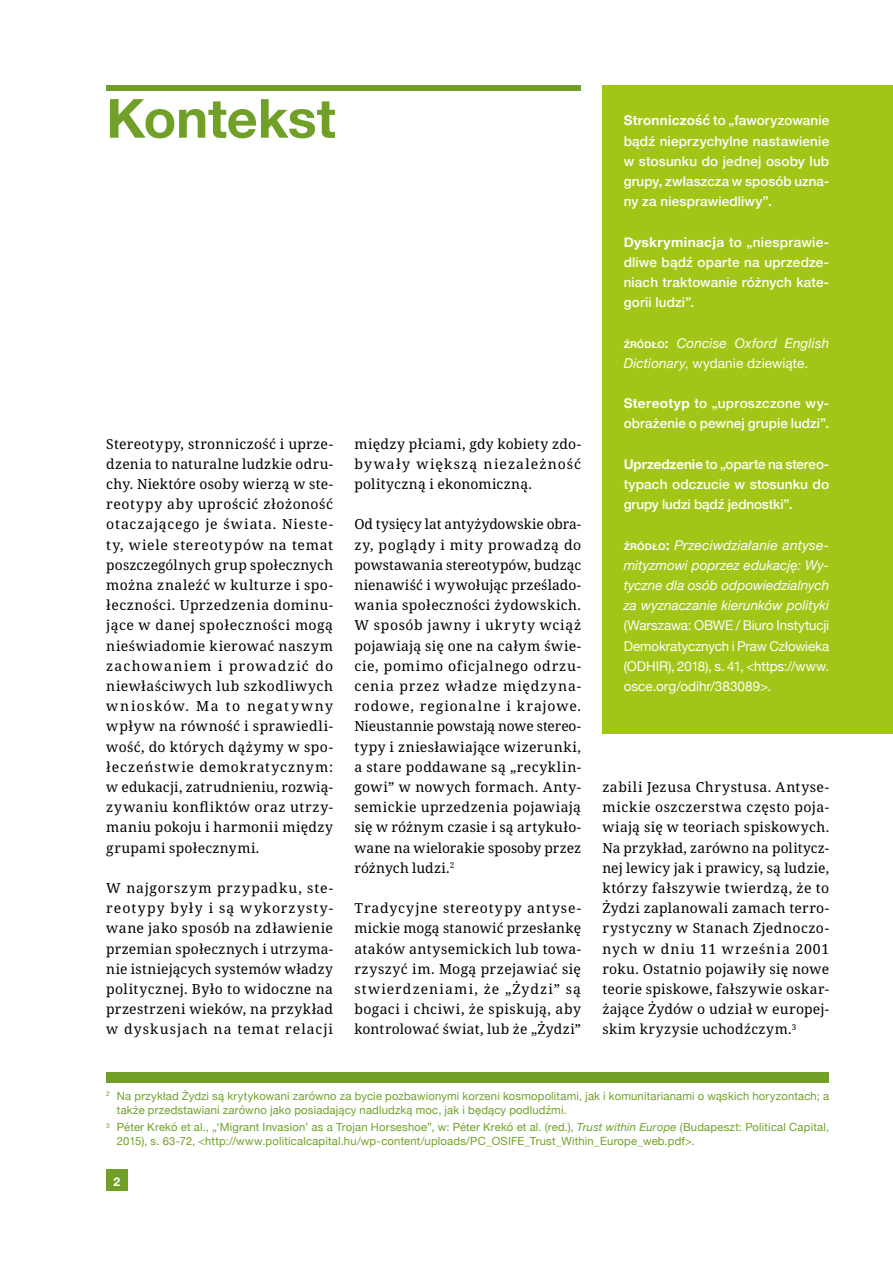
<style>
.page{position:relative;width:893px;height:1263px;background:#fff}
.page>*{position:absolute;margin:0;border:0;box-sizing:border-box;transform-origin:0 0}
.t1{font:700 54px "Helvetica Neue";letter-spacing:-.005em;color:#71a029}
.t2{font:13.8px/20.2px "Noto Serif";letter-spacing:.025em;color:#000;text-align:justify}
.t3{font:500 13.5px/20.2px "Helvetica Neue";letter-spacing:.01em;color:#fff;text-align:justify}
.t4{font:italic 13.5px/20.2px "Helvetica Neue";letter-spacing:.005em;color:#fff}
.t5{font:13.5px/20.2px "Helvetica Neue";letter-spacing:-.005em;color:#fff;text-align:justify}
.t6{font:700 12px "Helvetica Neue";color:#fff}
.t7{font:11.25px/13.5px "Helvetica Neue";letter-spacing:.015em;color:#71a029}
.s1{font-weight:700}
.s2{font-weight:700;font-style:normal;font-size:9.45px}
.s3{font-weight:700;font-style:normal}
.s4{font-style:normal}
.s5{font-style:italic}
</style>
<div class="page">
<div style="left:106px;top:85px;width:475px;height:5px;background:#71a029"></div>
<div style="left:106px;top:1169px;width:22px;height:22px;background:#71a029"></div>
<div style="left:106px;top:1072px;width:723px;height:11px;background:#71a029"></div>
<div style="left:602px;top:85px;width:291px;height:648px;background:#a2c617"></div>
<h1 class="t1" style="left:106px;top:76px;width:231px">Kontekst</h1>
<p class="t2" style="left:106px;top:434px;width:228px">Stereotypy, stronniczość i uprze&shy;dzenia to naturalne ludzkie odru&shy;chy. Niektóre osoby wierzą w ste&shy;reotypy aby uprościć złożoność otaczającego je świata. Nieste&shy;ty, wiele stereotypów na temat poszczególnych grup społecznych można znaleźć w kulturze i spo&shy;łeczności. Uprzedzenia dominu&shy;jące w danej społeczności mogą nieświadomie kierować naszym zachowaniem i prowadzić do niewłaściwych lub szkodliwych wniosków. Ma to negatywny wpływ na równość i sprawiedli&shy;wość, do których dążymy w spo&shy;łeczeństwie demokratycznym: w edukacji, zatrudnieniu, rozwią&shy;zywaniu konfliktów oraz utrzy&shy;maniu pokoju i harmonii między grupami społecznymi.</p>
<p class="t2" style="left:106px;top:878px;width:228px">W najgorszym przypadku, ste&shy;reotypy były i są wykorzysty&shy;wane jako sposób na zdławienie przemian społecznych i utrzyma&shy;nie istniejących systemów władzy politycznej. Było to widoczne na przestrzeni wieków, na przykład w dyskusjach na temat relacji</p>
<p class="t2" style="left:354px;top:434px;width:228px">między płciami, gdy kobiety zdo&shy;bywały większą niezależność polityczną i ekonomiczną.</p>
<p class="t2" style="left:354px;top:515px;width:228px">Od tysięcy lat antyżydowskie obra&shy;zy, poglądy i mity prowadzą do powstawania stereotypów, budząc nienawiść i wywołując prześlado&shy;wania społeczności żydowskich.<br>W sposób jawny i ukryty wciąż pojawiają się one na całym świe&shy;cie, pomimo oficjalnego odrzu&shy;cenia przez władze międzyna&shy;rodowe, regionalne i krajowe.<br>Nieustannie powstają nowe stereo&shy;typy i zniesławiające wizerunki, a stare poddawane są „recyklin&shy;gowi” w nowych formach. Anty&shy;semickie uprzedzenia pojawiają się w różnym czasie i są artykuło&shy;wane na wielorakie sposoby przez różnych ludzi.<sup>2</sup></p>
<p class="t2" style="left:354px;top:898px;width:228px">Tradycyjne stereotypy antyse&shy;mickie mogą stanowić przesłankę ataków antysemickich lub towa&shy;rzyszyć im. Mogą przejawiać się stwierdzeniami, że „Żydzi” są bogaci i chciwi, że spiskują, aby kontrolować świat, lub że „Żydzi”</p>
<p class="t3" style="left:624px;top:109px;width:207px"><span class="s1">Stronniczość</span> to „faworyzowanie bądź nieprzychylne nastawienie w stosunku do jednej osoby lub grupy, zwłaszcza w sposób uzna&shy;ny za niesprawiedliwy”.</p>
<p class="t3" style="left:624px;top:231px;width:207px"><span class="s1">Dyskryminacja</span> to „niesprawie&shy;dliwe bądź oparte na uprzedze&shy;niach traktowanie różnych kate&shy;gorii ludzi”.</p>
<p class="t4" style="left:624px;top:333px;width:207px"><span class="s2">ŹRÓDŁO</span><span class="s3">:</span> Concise Oxford English<br>Dictionary<span class="s4">, wydanie dziewiąte.</span></p>
<p class="t3" style="left:624px;top:392px;width:207px"><span class="s1">Stereotyp</span> to „uproszczone wy&shy;obrażenie o pewnej grupie ludzi”.</p>
<p class="t3" style="left:624px;top:453px;width:207px"><span class="s1">Uprzedzenie</span> to „oparte na stereo&shy;typach odczucie w stosunku do grupy ludzi bądź jednostki”.</p>
<p class="t4" style="left:624px;top:535px;width:207px;text-align:justify"><span class="s2">ŹRÓDŁO</span><span class="s3">:</span> Przeciwdziałanie antyse&shy;mityzmowi poprzez edukację: Wy&shy;tyczne dla osób odpowiedzialnych za wyznaczanie kierunków polityki</p>
<p class="t5" style="left:624px;top:616px;width:207px">(Warszawa: OBWE / Biuro Instytucji Demokratycznych i Praw Człowieka (ODHIR), 2018), s. 41, &lt;https://www. osce.org/odihr/383089&gt;.</p>
<p class="t2" style="left:602px;top:777px;width:228px">zabili Jezusa Chrystusa. Antyse&shy;mickie oszczerstwa często poja&shy;wiają się w teoriach spiskowych.<br>Na przykład, zarówno na politycz&shy;nej lewicy jak i prawicy, są ludzie, którzy fałszywie twierdzą, że to Żydzi zaplanowali zamach terro&shy;rystyczny w Stanach Zjednoczo&shy;nych w dniu 11 września 2001 roku. Ostatnio pojawiły się nowe teorie spiskowe, fałszywie oskar&shy;żające Żydów o udział w europej&shy;skim kryzysie uchodźczym.<sup>3</sup></p>
<p class="t7" style="left:117px;top:1090px;width:714px;text-indent:-11px"><sup>2</sup> Na przykład Żydzi są krytykowani zarówno za bycie pozbawionymi korzeni kosmopolitami, jak i komunitarianami o wąskich horyzontach; a także przedstawiani zarówno jako posiadający nadludzką moc, jak i będący podludźmi.</p>
<p class="t7" style="left:117px;top:1121px;width:714px;text-indent:-11px"><sup>3</sup> Péter Krekó et al., „‘Migrant Invasion’ as a Trojan Horseshoe”, w: Péter Krekó et al. (red.), <span class="s5">Trust within Europe</span> (Budapeszt: Political Capital,<br>2015), s. 63-72, &lt;http://www.politicalcapital.hu/wp-content/uploads/PC_OSIFE_Trust_Within_Europe_web.pdf&gt;.</p>
<p class="t6" style="left:114px;top:1172px;width:8px">2</p>
</div>
